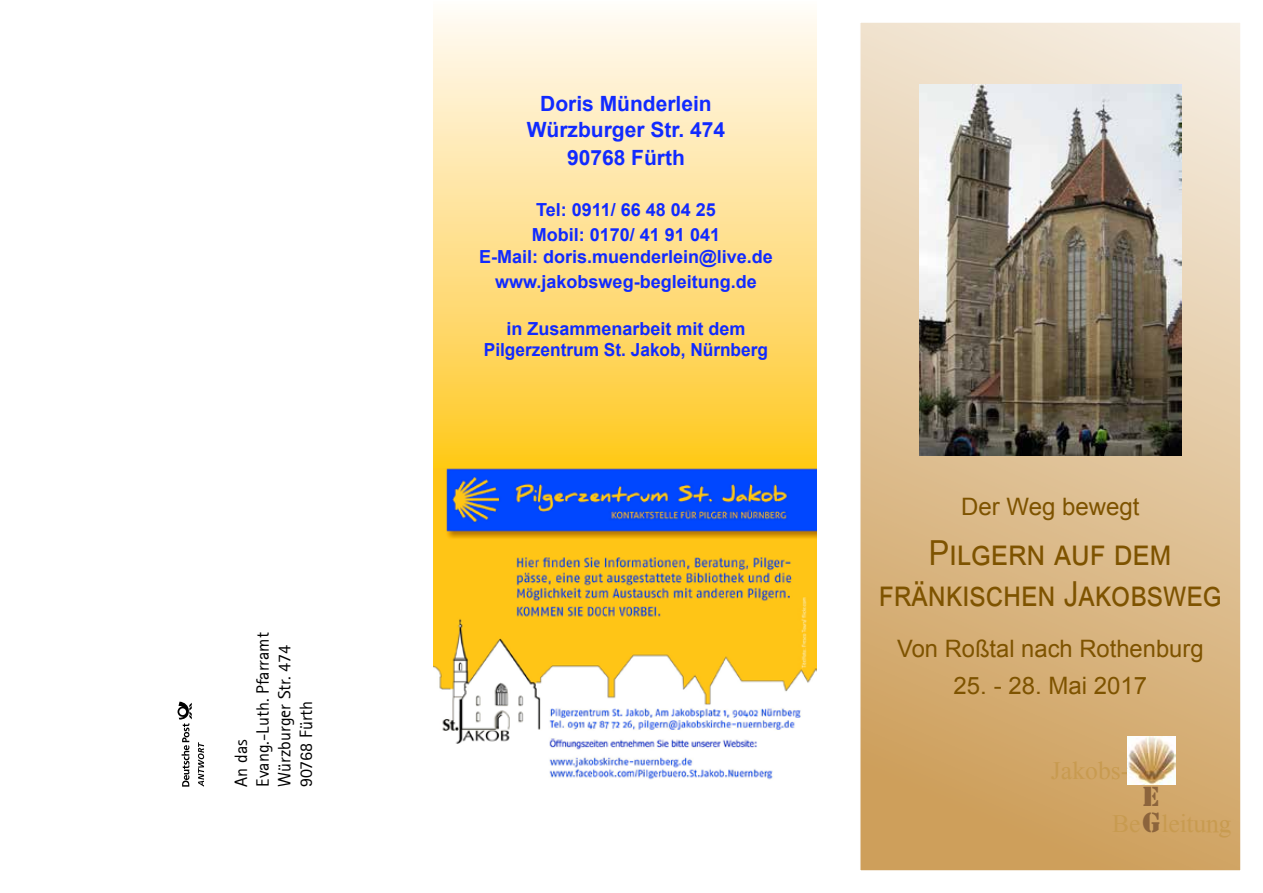
<style>
.page{position:relative;width:1263px;height:893px;background:#fff}
.page>*{position:absolute;margin:0;border:0;box-sizing:border-box;transform-origin:0 0}
.t1{font:34.5px/41.4px "Arial";color:#7e5300;text-align:center;scale:.89 1}
.t2{font:25.65px "Mongolian Baiti";letter-spacing:-.01em;color:#c89b50}
.t3{font:25.65px "Stencil Std";color:#8c643c}
.t4{font:24px "Arial";color:#7e5300}
.t5{font:700 21px/25.2px "Arial";color:#112aff;text-align:center}
.t6{font:700 18px/25.2px "Arial";color:#112aff;text-align:center}
.t7{font:18px/21.6px "Rotis Sans Serif 55";color:#000}
.s1{font-family:"Stencil Std";color:#8c643c}
</style>
<div class="page">
<div style="left:859px;top:21px;width:383px;height:851px;background:linear-gradient(to bottom,#f2e8da,#cd9d58);border:2px solid #fff"></div>
<img style="left:919px;top:85px;width:262px;height:370px">
<img style="left:1128px;top:736px;width:47px;height:49px">
<svg style="left:178px;top:702px;width:14px;height:85px"></svg>
<svg style="left:198px;top:742px;width:6px;height:45px"></svg>
<img style="left:434px;top:468px;width:382px;height:312px">
<div style="left:434px;top:0;width:382px;height:468px;background:linear-gradient(to bottom,#fffbfd,#ffc823)"></div>
<p class="t7" style="left:230px;top:787px;width:156px;rotate:-90deg">An das<br>Evang.-Luth. Pfarramt<br>Würzburger Str. 474<br>90768 Fürth</p>
<p class="t5" style="left:527px;top:92px;width:200px">Doris Münderlein<br>Würzburger Str. 474</p>
<p class="t5" style="left:567px;top:146px;width:119px">90768 Fürth</p>
<p class="t6" style="left:532px;top:197px;width:190px;text-align:left">Tel: 0911/ 66 48 04 25<br>Mobil: 0170/ 41 91 041</p>
<p class="t6" style="left:479px;top:244px;width:295px">E-Mail: doris.muenderlein@live.de www.jakobsweg-begleitung.de</p>
<p class="t6" style="left:484px;top:318px;width:286px;line-height:21.6px">in Zusammenarbeit mit dem<br>Pilgerzentrum St. Jakob, Nürnberg</p>
<h3 class="t4" style="left:961px;top:490px;width:180px">Der Weg bewegt</h3>
<h1 class="t1" style="left:879px;top:532px;width:387px">Pilgern auf dem fränkischen Jakobsweg</h1>
<h3 class="t4" style="left:897px;top:632px;width:308px">Von Roßtal nach Rothenburg</h3>
<h3 class="t4" style="left:954px;top:669px;width:195px">25. - 28. Mai 2017</h3>
<h2 class="t2" style="left:1051px;top:756px;width:80px">Jakobs-</h2>
<h2 class="t3" style="left:1142px;top:780px;width:18px">E</h2>
<h2 class="t2" style="left:1112px;top:810px;width:121px">Be <span class="s1">G</span>leitung</h2>
</div>
